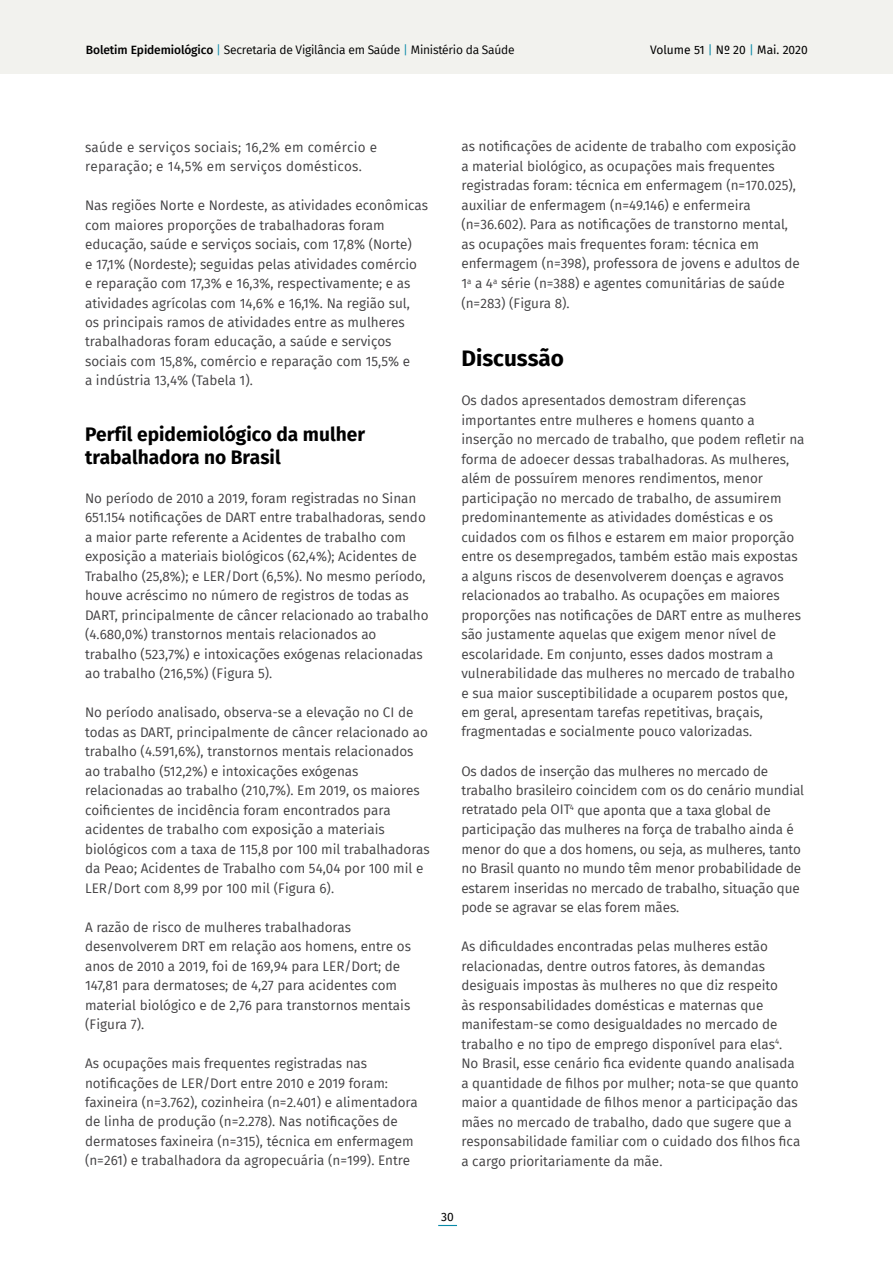
<style>
.page{position:relative;width:893px;height:1263px;background:#fff}
.page>*{position:absolute;margin:0;border:0;box-sizing:border-box;transform-origin:0 0}
.t1{font:700 22.5px "Fira Sans";color:#000}
.t2{font:700 19.5px/22.8px "Fira Sans";color:#000}
.t3{font:13.5px/19.5px "Fira Sans";color:#414042}
.t4{font:13.5px/19.5px "Fira Sans";letter-spacing:.02em;color:#414042}
.t5{font:12px "Fira Sans";letter-spacing:-.02em;color:#000}
.t6{font:12px "Fira Sans";color:#000}
.s1{font-weight:500}
.s2{color:#098aa8}
</style>
<div class="page">
<div style="left:0;top:0;width:893px;height:74px;background:#f2f2ee"></div>
<svg style="left:438px;top:1225px;width:19px;height:1px"></svg>
<p class="t5" style="left:86px;top:41px;width:430px"><span class="s1">Boletim Epidemiológico</span> <span class="s2">|</span> Secretaria de Vigilância em Saúde <span class="s2">|</span> Ministério da Saúde</p>
<p class="t6" style="left:650px;top:41px;width:159px">Volume 51 <span class="s2">|</span> Nº 20 <span class="s2">|</span> Mai. 2020</p>
<p class="t4" style="left:85px;top:137px;width:294px">saúde e serviços sociais; 16,2% em comércio e reparação; e 14,5% em serviços domésticos.</p>
<p class="t3" style="left:85px;top:195px;width:345px">Nas regiões Norte e Nordeste, as atividades econômicas com maiores proporções de trabalhadoras foram educação, saúde e serviços sociais, com 17,8% (Norte)<br>e 17,1% (Nordeste); seguidas pelas atividades comércio<br>e reparação com 17,3% e 16,3%, respectivamente; e as atividades agrícolas com 14,6% e 16,1%. Na região sul,<br>os principais ramos de atividades entre as mulheres trabalhadoras foram educação, a saúde e serviços sociais com 15,8%, comércio e reparação com 15,5% e<br>a indústria 13,4% (Tabela 1).</p>
<h2 class="t2" style="left:85px;top:421px;width:281px">Perfil epidemiológico da mulher trabalhadora no Brasil</h2>
<p class="t3" style="left:85px;top:488px;width:345px">No período de 2010 a 2019, foram registradas no Sinan 651.154 notificações de DART entre trabalhadoras, sendo a maior parte referente a Acidentes de trabalho com exposição a materiais biológicos (62,4%); Acidentes de Trabalho (25,8%); e LER/Dort (6,5%). No mesmo período, houve acréscimo no número de registros de todas as DART, principalmente de câncer relacionado ao trabalho (4.680,0%) transtornos mentais relacionados ao trabalho (523,7%) e intoxicações exógenas relacionadas ao trabalho (216,5%) (Figura 5).</p>
<p class="t3" style="left:85px;top:702px;width:346px">No período analisado, observa-se a elevação no CI de todas as DART, principalmente de câncer relacionado ao trabalho (4.591,6%), transtornos mentais relacionados ao trabalho (512,2%) e intoxicações exógenas relacionadas ao trabalho (210,7%). Em 2019, os maiores coificientes de incidência foram encontrados para acidentes de trabalho com exposição a materiais biológicos com a taxa de 115,8 por 100 mil trabalhadoras da Peao; Acidentes de Trabalho com 54,04 por 100 mil e LER/Dort com 8,99 por 100 mil (Figura 6).</p>
<p class="t3" style="left:85px;top:917px;width:328px">A razão de risco de mulheres trabalhadoras desenvolverem DRT em relação aos homens, entre os anos de 2010 a 2019, foi de 169,94 para LER/Dort; de 147,81 para dermatoses; de 4,27 para acidentes com material biológico e de 2,76 para transtornos mentais (Figura 7).</p>
<p class="t3" style="left:85px;top:1053px;width:334px">As ocupações mais frequentes registradas nas notificações de LER/Dort entre 2010 e 2019 foram: faxineira (n=3.762), cozinheira (n=2.401) e alimentadora de linha de produção (n=2.278). Nas notificações de dermatoses faxineira (n=315), técnica em enfermagem (n=261) e trabalhadora da agropecuária (n=199). Entre</p>
<p class="t3" style="left:461px;top:137px;width:340px">as notificações de acidente de trabalho com exposição a material biológico, as ocupações mais frequentes registradas foram: técnica em enfermagem (n=170.025), auxiliar de enfermagem (n=49.146) e enfermeira (n=36.602). Para as notificações de transtorno mental, as ocupações mais frequentes foram: técnica em enfermagem (n=398), professora de jovens e adultos de 1<sup>a</sup> a 4<sup>a</sup> série (n=388) e agentes comunitárias de saúde (n=283) (Figura 8).</p>
<h1 class="t1" style="left:461px;top:339px;width:104px">Discussão</h1>
<p class="t3" style="left:461px;top:390px;width:345px">Os dados apresentados demostram diferenças importantes entre mulheres e homens quanto a inserção no mercado de trabalho, que podem refletir na forma de adoecer dessas trabalhadoras. As mulheres, além de possuírem menores rendimentos, menor participação no mercado de trabalho, de assumirem predominantemente as atividades domésticas e os cuidados com os filhos e estarem em maior proporção entre os desempregados, também estão mais expostas a alguns riscos de desenvolverem doenças e agravos relacionados ao trabalho. As ocupações em maiores proporções nas notificações de DART entre as mulheres são justamente aquelas que exigem menor nível de escolaridade. Em conjunto, esses dados mostram a vulnerabilidade das mulheres no mercado de trabalho e sua maior susceptibilidade a ocuparem postos que, em geral, apresentam tarefas repetitivas, braçais, fragmentadas e socialmente pouco valorizadas.</p>
<p class="t3" style="left:461px;top:761px;width:344px">Os dados de inserção das mulheres no mercado de trabalho brasileiro coincidem com os do cenário mundial retratado pela OIT<sup>4</sup> que aponta que a taxa global de participação das mulheres na força de trabalho ainda é menor do que a dos homens, ou seja, as mulheres, tanto no Brasil quanto no mundo têm menor probabilidade de estarem inseridas no mercado de trabalho, situação que pode se agravar se elas forem mães.</p>
<p class="t3" style="left:461px;top:936px;width:340px">As dificuldades encontradas pelas mulheres estão relacionadas, dentre outros fatores, às demandas desiguais impostas às mulheres no que diz respeito<br>às responsabilidades domésticas e maternas que manifestam-se como desigualdades no mercado de trabalho e no tipo de emprego disponível para elas<sup>4</sup>.<br>No Brasil, esse cenário fica evidente quando analisada a quantidade de filhos por mulher; nota-se que quanto maior a quantidade de filhos menor a participação das mães no mercado de trabalho, dado que sugere que a responsabilidade familiar com o cuidado dos filhos fica a cargo prioritariamente da mãe.</p>
<p class="t6" style="left:441px;top:1207px;width:14px">30</p>
</div>
